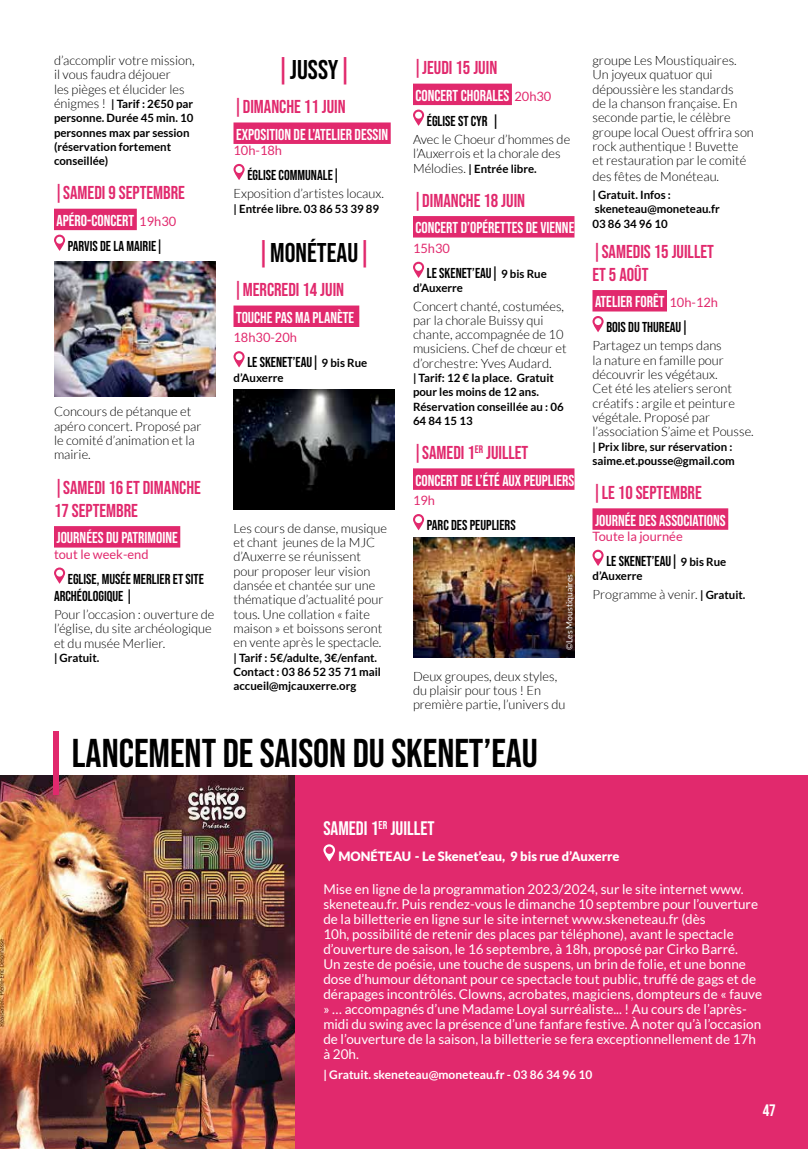
<style>
.page{position:relative;width:808px;height:1149px;background:#fff}
.page>*{position:absolute;margin:0;border:0;box-sizing:border-box;transform-origin:0 0}
.t1{font:40.05px "Bebas Neue";color:#000}
.t2{font:27px "Bebas Neue";color:#000}
.t3{font:19.5px "Bebas Neue";color:#fff}
.t4{font:18.6px/22.4px "Bebas Neue";color:#e1296d}
.t5{font:16.5px "Bebas Neue";color:#fff}
.t6{font:15.75px "Bebas Neue";color:#fff}
.t7{font:14.25px/17.1px "Bebas Neue";color:#000}
.t8{font:13.5px/15px "Lato";color:#fff}
.t9{font:300 12.9px/14.2px "Lato";color:#000}
.t10{font:12.9px "Lato";color:#e1296d}
.t11{font:900 12.9px "Lato";color:#fff}
.t12{font:700 12px "Lato";color:#fff}
.t13{font:700 11.4px/14.2px "Lato";color:#000}
.t14{font:8.55px "Lato";color:#fff}
.s1{font-weight:300;font-size:12.9px}
.s2{font-family:"Lato";font-size:12.9px;color:#e1296d}
.s3{color:#e1296d}
.s4{font-family:"Lato";font-weight:700;font-size:11.4px}
.s5{font-weight:700;font-size:11.4px}
</style>
<div class="page">
<div style="left:54px;top:209px;width:83px;height:21px;background:#e1296d"></div>
<div style="left:54px;top:526px;width:126px;height:21px;background:#e1296d"></div>
<svg style="left:54px;top:234px;width:11px;height:17px"></svg>
<img style="left:54px;top:261px;width:161px;height:135px">
<svg style="left:54px;top:567px;width:11px;height:16px"></svg>
<div style="left:233px;top:122px;width:158px;height:22px;background:#e1296d"></div>
<div style="left:233px;top:305px;width:126px;height:22px;background:#e1296d"></div>
<svg style="left:233px;top:164px;width:12px;height:16px"></svg>
<svg style="left:233px;top:351px;width:12px;height:16px"></svg>
<img style="left:233px;top:389px;width:162px;height:120px">
<div style="left:413px;top:84px;width:99px;height:21px;background:#e1296d"></div>
<div style="left:413px;top:216px;width:161px;height:21px;background:#e1296d"></div>
<div style="left:413px;top:468px;width:161px;height:21px;background:#e1296d"></div>
<svg style="left:413px;top:109px;width:11px;height:17px"></svg>
<svg style="left:413px;top:262px;width:11px;height:16px"></svg>
<svg style="left:413px;top:514px;width:11px;height:16px"></svg>
<img style="left:413px;top:537px;width:161px;height:120px">
<div style="left:592px;top:290px;width:75px;height:21px;background:#e1296d"></div>
<div style="left:592px;top:508px;width:136px;height:21px;background:#e1296d"></div>
<svg style="left:592px;top:316px;width:11px;height:16px"></svg>
<svg style="left:592px;top:549px;width:11px;height:16px"></svg>
<div style="left:186px;top:775px;width:622px;height:373px;background:#e1296d"></div>
<img style="left:0;top:775px;width:295px;height:373px">
<div style="left:53px;top:731px;width:6px;height:63px;background:#e1296d"></div>
<svg style="left:323px;top:844px;width:12px;height:17px"></svg>
<p class="t9" style="left:54px;top:53px;width:142px">d’accomplir votre mission, il vous faudra déjouer<br>les pièges et élucider les</p>
<p class="t13" style="left:54px;top:97px;width:141px"><span class="s1">énigmes !</span> | Tarif : 2€50 par personne. Durée 45 min. 10 personnes max par session (réservation fortement conseillée)</p>
<h3 class="t4" style="left:54px;top:181px;width:132px">|SAMEDI 9 SEPTEMBRE</h3>
<p class="t6" style="left:57px;top:211px;width:121px">APÉRO-CONCERT <span class="s2">19h30</span></p>
<p class="t7" style="left:68px;top:237px;width:97px">PARVIS DE LA MAIRIE|</p>
<p class="t9" style="left:54px;top:404px;width:149px">Concours de pétanque et apéro concert. Proposé par le comité d’animation et la mairie.</p>
<h3 class="t4" style="left:54px;top:476px;width:148px">|SAMEDI 16 ET DIMANCHE<br>17 SEPTEMBRE</h3>
<p class="t6" style="left:57px;top:528px;width:123px">JOURNÉES DU PATRIMOINE</p>
<p class="t10" style="left:54px;top:546px;width:96px">tout le week-end</p>
<p class="t7" style="left:54px;top:570px;width:151px;text-indent:14px">EGLISE, MUSÉE MERLIER ET SITE<br>ARCHÉOLOGIQUE |</p>
<p class="t9" style="left:54px;top:607px;width:162px">Pour l’occasion : ouverture de l’église, du site archéologique et du musée Merlier.</p>
<p class="t13" style="left:54px;top:650px;width:47px">| Gratuit.</p>
<h2 class="t2" style="left:276px;top:54px;width:77px"><span class="s3">|</span>JUSSY<span class="s3">|</span></h2>
<h3 class="t4" style="left:233px;top:95px;width:114px">|DIMANCHE 11 JUIN</h3>
<p class="t6" style="left:236px;top:125px;width:154px">EXPOSITION DE L’ATELIER DESSIN</p>
<p class="t10" style="left:233px;top:143px;width:50px">10h-18h</p>
<p class="t7" style="left:247px;top:166px;width:94px">ÉGLISE COMMUNALE|</p>
<p class="t9" style="left:233px;top:187px;width:152px">Exposition d’artistes locaux.</p>
<p class="t13" style="left:233px;top:201px;width:147px">| Entrée libre. 03 86 53 39 89</p>
<h2 class="t2" style="left:257px;top:237px;width:116px"><span class="s3">|</span>MONÉTEAU<span class="s3">|</span></h2>
<h3 class="t4" style="left:233px;top:278px;width:112px">|MERCREDI 14 JUIN</h3>
<p class="t6" style="left:236px;top:308px;width:120px">TOUCHE PAS MA PLANÈTE</p>
<p class="t10" style="left:233px;top:330px;width:65px">18h30-20h</p>
<p class="t7" style="left:247px;top:353px;width:121px">LE SKENET’EAU| <span class="s4">9 bis Rue</span></p>
<p class="t13" style="left:233px;top:370px;width:51px">d’Auxerre</p>
<p class="t9" style="left:233px;top:521px;width:155px">Les cours de danse, musique et chant jeunes de la MJC d’Auxerre se réunissent pour proposer leur vision dansée et chantée sur une thématique d’actualité pour tous. Une collation « faite maison » et boissons seront en vente après le spectacle.</p>
<p class="t13" style="left:233px;top:650px;width:149px">| Tarif : 5€/adulte, 3€/enfant.<br>Contact : 03 86 52 35 71 mail accueil@mjcauxerre.org</p>
<h3 class="t4" style="left:413px;top:56px;width:86px">|JEUDI 15 JUIN</h3>
<p class="t6" style="left:415px;top:86px;width:137px">CONCERT CHORALES <span class="s2">20h30</span></p>
<p class="t7" style="left:427px;top:112px;width:74px">ÉGLISE ST CYR |</p>
<p class="t9" style="left:413px;top:132px;width:159px">Avec le Choeur d’hommes de l’Auxerrois et la chorale des</p>
<p class="t13" style="left:413px;top:161px;width:125px"><span class="s1">Mélodies.</span> | Entrée libre.</p>
<h3 class="t4" style="left:413px;top:189px;width:114px">|DIMANCHE 18 JUIN</h3>
<p class="t6" style="left:415px;top:219px;width:160px">CONCERT D’OPÉRETTES DE VIENNE</p>
<p class="t10" style="left:413px;top:241px;width:39px">15h30</p>
<p class="t7" style="left:427px;top:264px;width:121px">LE SKENET’EAU| <span class="s4">9 bis Rue</span></p>
<p class="t13" style="left:413px;top:280px;width:51px">d’Auxerre</p>
<p class="t9" style="left:413px;top:299px;width:155px">Concert chanté, costumées, par la chorale Buissy qui chante, accompagnée de 10 musiciens. Chef de chœur et d’orchestre: Yves Audard.</p>
<p class="t13" style="left:413px;top:370px;width:152px">| Tarif: 12 € la place. Gratuit pour les moins de 12 ans.<br>Réservation conseillée au : 06<br>64 84 15 13</p>
<h3 class="t4" style="left:413px;top:441px;width:117px">|SAMEDI 1<sup>ER</sup> JUILLET</h3>
<p class="t6" style="left:415px;top:471px;width:160px">CONCERT DE L’ÉTÉ AUX PEUPLIERS</p>
<p class="t10" style="left:413px;top:493px;width:24px">19h</p>
<p class="t7" style="left:427px;top:516px;width:90px">PARC DES PEUPLIERS</p>
<p class="t14" style="left:564px;top:649px;width:77px;rotate:-90deg">©Les Moustiquaires</p>
<p class="t9" style="left:413px;top:669px;width:154px">Deux groupes, deux styles, du plaisir pour tous ! En première partie, l’univers du</p>
<h1 class="t1" style="left:72px;top:730px;width:468px">LANCEMENT DE SAISON DU SKENET’EAU</h1>
<p class="t9" style="left:592px;top:53px;width:163px">groupe Les Moustiquaires.<br>Un joyeux quatuor qui dépoussière les standards<br>de la chanson française. En seconde partie, le célèbre groupe local Ouest offrira son rock authentique ! Buvette<br>et restauration par le comité</p>
<p class="t9" style="left:592px;top:169px;width:128px">des fêtes de Monéteau.</p>
<p class="t13" style="left:592px;top:188px;width:129px">| Gratuit. Infos : skeneteau@moneteau.fr<br>03 86 34 96 10</p>
<h3 class="t4" style="left:592px;top:240px;width:123px">|SAMEDIS 15 JUILLET<br>ET 5 AOÛT</h3>
<p class="t6" style="left:595px;top:293px;width:125px">ATELIER FORÊT <span class="s2">10h-12h</span></p>
<p class="t7" style="left:606px;top:318px;width:84px">BOIS DU THUREAU|</p>
<p class="t9" style="left:592px;top:338px;width:163px">Partagez un temps dans<br>la nature en famille pour découvrir les végétaux.<br>Cet été les ateliers seront créatifs : argile et peinture végétale. Proposé par l’association S’aime et Pousse.</p>
<p class="t13" style="left:592px;top:439px;width:144px">| Prix libre, sur réservation : saime.et.pousse@gmail.com</p>
<h3 class="t4" style="left:592px;top:481px;width:111px">|LE 10 SEPTEMBRE</h3>
<p class="t6" style="left:595px;top:511px;width:132px">JOURNÉE DES ASSOCIATIONS</p>
<p class="t10" style="left:592px;top:529px;width:92px">Toute la journée</p>
<p class="t7" style="left:606px;top:552px;width:121px">LE SKENET’EAU| <span class="s4">9 bis Rue</span></p>
<p class="t13" style="left:592px;top:568px;width:51px">d’Auxerre</p>
<p class="t9" style="left:592px;top:586px;width:154px">Programme à venir. <span class="s5">| Gratuit.</span></p>
<h3 class="t3" style="left:323px;top:817px;width:113px">SAMEDI 1<sup>ER</sup> JUILLET</h3>
<p class="t11" style="left:338px;top:848px;width:283px">MONÉTEAU - Le Skenet’eau, 9 bis rue d’Auxerre</p>
<p class="t8" style="left:323px;top:881px;width:440px">Mise en ligne de la programmation 2023/2024, sur le site internet www. skeneteau.fr. Puis rendez-vous le dimanche 10 septembre pour l’ouverture de la billetterie en ligne sur le site internet www.skeneteau.fr (dès<br>10h, possibilité de retenir des places par téléphone), avant le spectacle d’ouverture de saison, le 16 septembre, à 18h, proposé par Cirko Barré.<br>Un zeste de poésie, une touche de suspens, un brin de folie, et une bonne dose d’humour détonant pour ce spectacle tout public, truffé de gags et de dérapages incontrôlés. Clowns, acrobates, magiciens, dompteurs de « fauve » … accompagnés d’une Madame Loyal surréaliste... ! Au cours de l’après&shy;midi du swing avec la présence d’une fanfare festive. À noter qu’à l’occasion de l’ouverture de la saison, la billetterie se fera exceptionnellement de 17h à 20h.</p>
<p class="t12" style="left:323px;top:1067px;width:271px">| Gratuit. skeneteau@moneteau.fr - 03 86 34 96 10</p>
<p class="t5" style="left:763px;top:1100px;width:15px">47</p>
</div>
